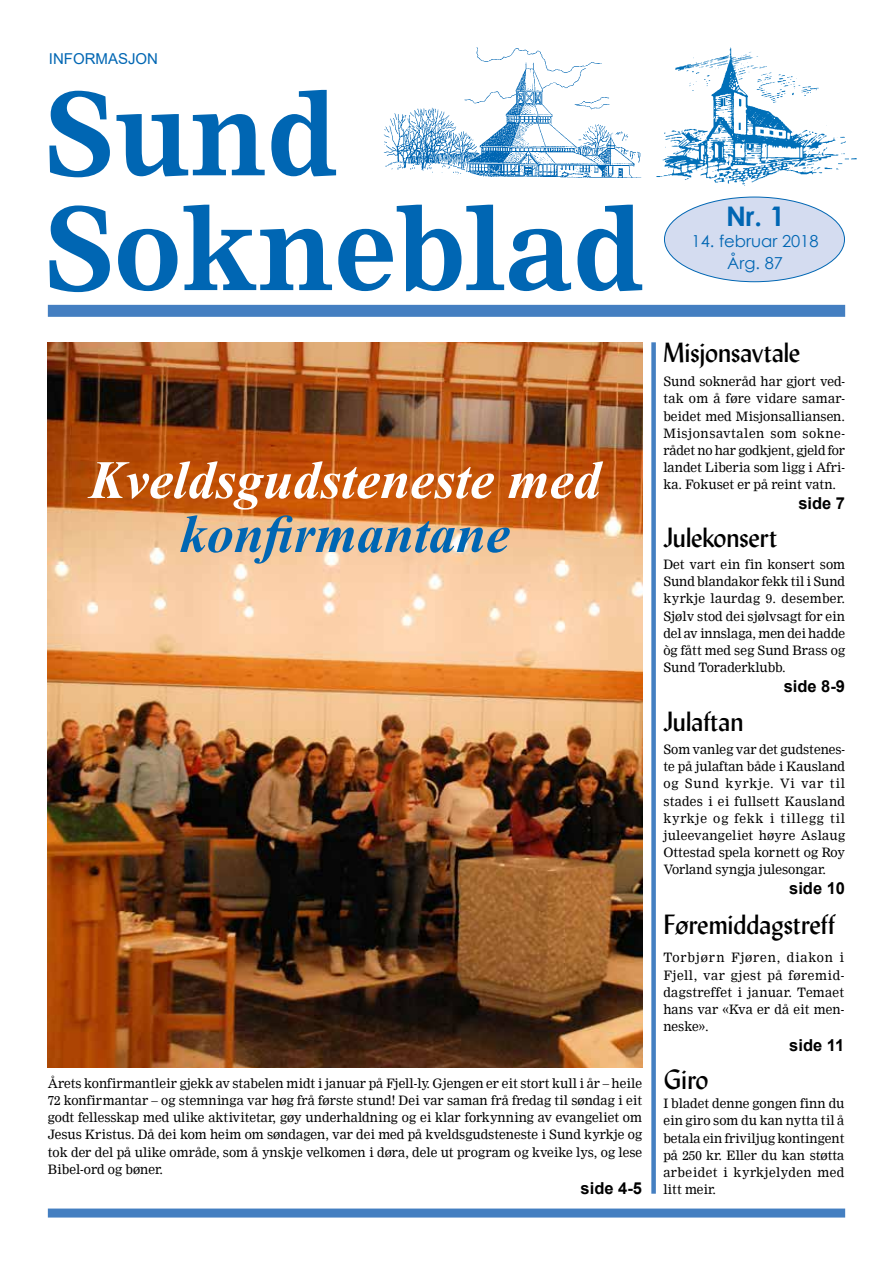
<style>
.page{position:relative;width:893px;height:1263px;background:#fff}
.page>*{position:absolute;margin:0;border:0;box-sizing:border-box;transform-origin:0 0}
.t1{font:700 111.75px/114.8px "Nimrod";color:#0066b3}
.t2{font:italic 700 54px "Times New Roman";color:#fff}
.t3{font:italic 700 54px "Times New Roman";color:#0066b3}
.t4{font:27px "Lydian";color:#000}
.t5{font:700 27px "Century Gothic";color:#0066b3}
.t6{font:700 16.5px "Arial";color:#000}
.t7{font:16.5px "Century Gothic";color:#0066b3}
.t8{font:15px "Arial";color:#0066b3}
.t9{font:12.75px/17.2px "Nimrod";color:#000;text-align:justify}
</style>
<div class="page">
<div style="left:664px;top:197px;width:180px;height:85px;background:#d4dcf0;border-radius:50%"></div>
<img style="left:384px;top:47px;width:258px;height:131px">
<div style="left:48px;top:305px;width:797px;height:12px;background:#447fc1"></div>
<img style="left:657px;top:48px;width:200px;height:138px">
<div style="left:48px;top:1208px;width:797px;height:9px;background:#447fc1"></div>
<div style="left:651px;top:342px;width:5px;height:852px;background:#447fc1"></div>
<img style="left:48px;top:342px;width:594px;height:725px">
<p class="t8" style="left:49px;top:48px;width:111px">INFORMASJON</p>
<h1 class="t1" style="left:43px;top:77px;width:602px">Sund<br>Sokneblad</h1>
<h2 class="t2" style="left:89px;top:442px;width:513px">Kveldsgudsteneste med</h2>
<h2 class="t3" style="left:180px;top:496px;width:332px">konfirmantane</h2>
<p class="t9" style="left:48px;top:1074px;width:596px">Årets konfirmantleir gjekk av stabelen midt i januar på Fjell-ly. Gjengen er eit stort kull i år – heile 72 konfirmantar – og stemninga var høg frå første stund! Dei var saman frå fredag til søndag i eit godt fellesskap med ulike aktivitetar, gøy underhaldning og ei klar forkynning av evangeliet om Jesus Kristus. Då dei kom heim om søndagen, var dei med på kveldsgudsteneste i Sund kyrkje og tok der del på ulike område, som å ynskje velkomen i døra, dele ut program og kveike lys, og lese Bibel-ord og bøner.</p>
<p class="t6" style="left:581px;top:1176px;width:63px">side 4-5</p>
<h3 class="t5" style="left:726px;top:196px;width:60px">Nr. 1</h3>
<p class="t7" style="left:692px;top:230px;width:128px">14. februar 2018</p>
<p class="t7" style="left:727px;top:252px;width:57px">Årg. 87</p>
<h3 class="t4" style="left:663px;top:337px;width:138px">Misjonsavtale</h3>
<p class="t9" style="left:663px;top:373px;width:183px">Sund sokneråd har gjort ved&shy;tak om å føre vidare samar&shy;beidet med Misjonsalliansen.<br>Misjonsavtalen som sokne&shy;rådet no har godkjent, gjeld for landet Liberia som ligg i Afri&shy;ka. Fokuset er på reint vatn.</p>
<p class="t6" style="left:798px;top:492px;width:48px">side 7</p>
<h3 class="t4" style="left:663px;top:522px;width:115px">Julekonsert</h3>
<p class="t9" style="left:663px;top:556px;width:183px">Det vart ein fin konsert som Sund blandakor fekk til i Sund kyrkje laurdag 9. desember.<br>Sjølv stod dei sjølvsagt for ein del av innslaga, men dei hadde òg fått med seg Sund Brass og Sund Toraderklubb.</p>
<p class="t6" style="left:784px;top:675px;width:63px">side 8-9</p>
<h3 class="t4" style="left:663px;top:705px;width:81px">Julaftan</h3>
<p class="t9" style="left:663px;top:741px;width:183px">Som vanleg var det gudstenes&shy;te på julaftan både i Kausland og Sund kyrkje. Vi var til stades i ei fullsett Kausland kyrkje og fekk i tillegg til juleevangeliet høyre Aslaug Ottestad spela kornett og Roy Vorland syngja julesongar.</p>
<p class="t6" style="left:789px;top:877px;width:57px">side 10</p>
<h3 class="t4" style="left:663px;top:909px;width:173px">Føremiddagstreff</h3>
<p class="t9" style="left:663px;top:949px;width:182px">Torbjørn Fjøren, diakon i Fjell, var gjest på føremid&shy;dagstreffet i januar. Temaet hans var «Kva er då eit men&shy;neske».</p>
<p class="t6" style="left:789px;top:1033px;width:57px">side 11</p>
<h3 class="t4" style="left:664px;top:1064px;width:46px">Giro</h3>
<p class="t9" style="left:663px;top:1095px;width:183px">I bladet denne gongen finn du ein giro som du kan nytta til å betala ein friviljug kontingent på 250 kr. Eller du kan støtta arbeidet i kyrkjelyden med litt meir.</p>
</div>
